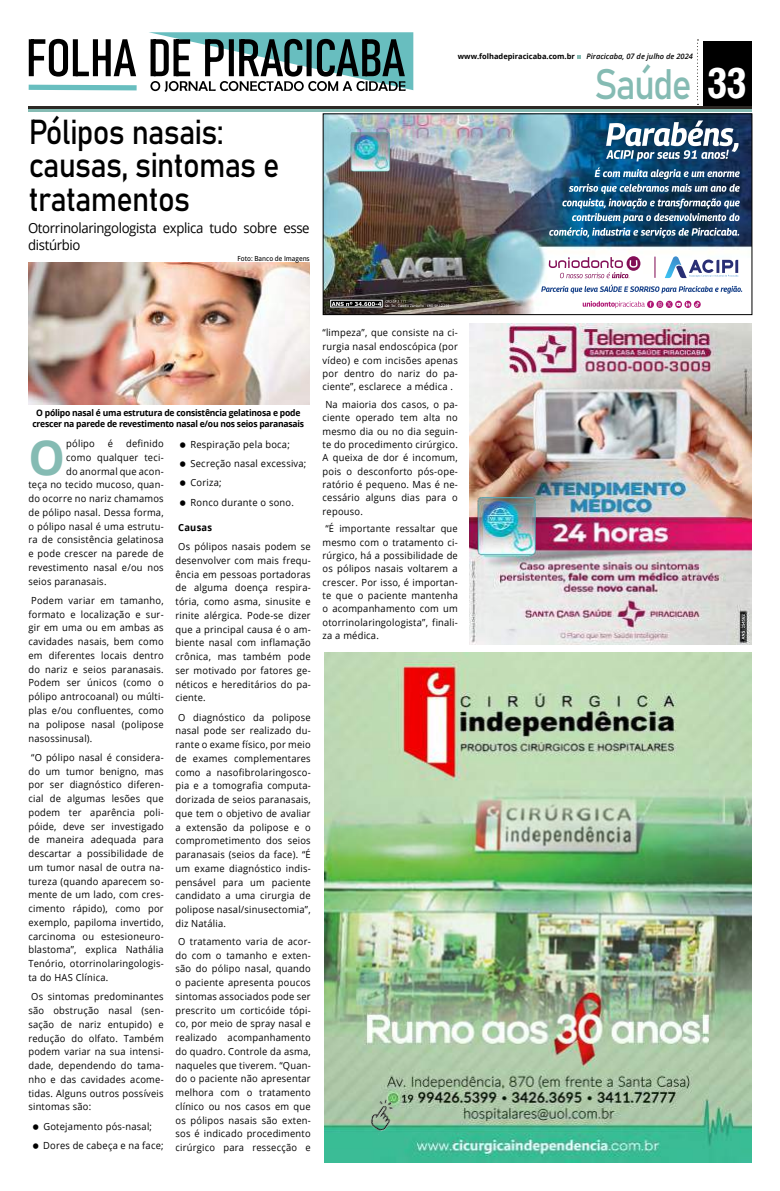
<style>
.page{position:relative;width:780px;height:1191px;background:#fff}
.page>*{position:absolute;margin:0;border:0;box-sizing:border-box;transform-origin:0 0}
.t1{font:700 48.3px "Open Sans";color:#85bbb3;scale:.95 1}
.t2{font:42.1px "Bahnschrift";letter-spacing:-.045em;color:#85bbb3;scale:.89 1}
.t3{font:34.2px/33.2px "Bahnschrift";letter-spacing:-.025em;color:#000;scale:.9 1}
.t4{font:14px/17px "Open Sans";letter-spacing:-.025em;color:#000;scale:.94 1}
.t5{font:9.8px/13.7px "Open Sans";letter-spacing:.025em;color:#000;text-align:justify;scale:.95 1}
.t6{font:700 9.8px "Open Sans";letter-spacing:.025em;color:#000;scale:.95 1}
.t7{font:700 9px/11px "Open Sans";letter-spacing:-.025em;color:#000;text-align:center;scale:.95 1}
.t8{font:700 7.5px "Open Sans";color:#000}
.t9{font:italic 600 7.5px "Open Sans";color:#000}
.t10{font:500 7px "Open Sans";color:#000;scale:.91 1}
.s1{font-family:"Arena Condensed";font-weight:700;font-size:40.6px;color:#fff}
</style>
<div class="page">
<div style="left:703px;top:41px;width:48px;height:65px;background:#000"></div>
<hr style="left:28px;top:109px;width:723px;height:2px;background:#85bbb3">
<hr style="left:28px;top:106px;width:723px;height:3px;background:#2c2824">
<svg style="left:697px;top:39px;width:1px;height:66px"></svg>
<svg style="left:577px;top:55px;width:3px;height:4px"></svg>
<svg style="left:28px;top:32px;width:385px;height:60px"></svg>
<img style="left:325px;top:115px;width:425px;height:198px">
<svg style="left:541px;top:285px;width:201px;height:8px"></svg>
<svg style="left:654px;top:257px;width:1px;height:21px"></svg>
<svg style="left:548px;top:256px;width:92px;height:22px"></svg>
<svg style="left:664px;top:256px;width:74px;height:22px"></svg>
<svg style="left:582px;top:301px;width:118px;height:7px"></svg>
<img style="left:549px;top:167px;width:190px;height:71px">
<svg style="left:332px;top:300px;width:117px;height:7px"></svg>
<svg style="left:606px;top:120px;width:132px;height:41px"></svg>
<div style="left:323px;top:113px;width:429px;height:202px;border:1px solid #000"></div>
<img style="left:345px;top:128px;width:49px;height:48px">
<img style="left:470px;top:323px;width:281px;height:322px">
<img style="left:470px;top:490px;width:73px;height:71px">
<img style="left:324px;top:652px;width:428px;height:510px">
<img style="left:360px;top:1094px;width:44px;height:43px">
<img style="left:28px;top:263px;width:282px;height:141px">
<h3 class="t3" style="left:29px;top:113px;width:280px">Pólipos nasais: causas, sintomas e tratamentos</h3>
<h3 class="t4" style="left:28px;top:219px;width:301px">Otorrinolaringologista explica tudo sobre esse distúrbio</h3>
<p class="t10" style="left:238px;top:254px;width:81px">Foto: Banco de Imagens</p>
<p class="t8" style="left:458px;top:51px;width:118px">www.folhadepiracicaba.com.br</p>
<p class="t9" style="left:586px;top:51px;width:108px">Piracicaba, 07 de julho de 2024</p>
<h2 class="t2" style="left:594px;top:52px;width:173px">Saúde <span class="s1">33</span></h2>
<p class="t7" style="left:32px;top:406px;width:287px">O pólipo nasal é uma estrutura de consistência gelatinosa e pode crescer na parede de revestimento nasal e/ou nos seios paranasais</p>
<h1 class="t1" style="left:29px;top:423px;width:40px">O</h1>
<p class="t5" style="left:66px;top:436px;width:32px">pólipo</p>
<p class="t5" style="left:108px;top:436px;width:7px">é</p>
<p class="t5" style="left:126px;top:436px;width:41px">definido</p>
<p class="t5" style="left:66px;top:450px;width:104px">como qualquer teci-</p>
<p class="t5" style="left:66px;top:464px;width:104px">do anormal que acon-</p>
<p class="t5" style="left:28px;top:478px;width:144px">teça no tecido mucoso, quan-</p>
<p class="t5" style="left:28px;top:491px;width:144px">do ocorre no nariz chamamos</p>
<p class="t5" style="left:28px;top:505px;width:144px">de pólipo nasal. Dessa forma,</p>
<p class="t5" style="left:28px;top:519px;width:144px">o pólipo nasal é uma estrutu-</p>
<p class="t5" style="left:28px;top:533px;width:144px">ra de consistência gelatinosa</p>
<p class="t5" style="left:28px;top:546px;width:144px">e pode crescer na parede de</p>
<p class="t5" style="left:28px;top:560px;width:144px">revestimento nasal e/ou nos</p>
<p class="t5" style="left:28px;top:574px;width:84px">seios paranasais.</p>
<p class="t5" style="left:28px;top:593px;width:144px">Podem variar em tamanho, formato e localização e sur&shy;gir em uma ou em ambas as cavidades nasais, bem como em diferentes locais dentro do nariz e seios paranasais.<br>Podem ser únicos (como o pólipo antrocoanal) ou múlti&shy;plas e/ou confluentes, como na polipose nasal (polipose nasossinusal).</p>
<p class="t5" style="left:28px;top:750px;width:144px">“O pólipo nasal é considera&shy;do um tumor benigno, mas por ser diagnóstico diferen&shy;cial de algumas lesões que podem ter aparência poli&shy;póide, deve ser investigado de maneira adequada para descartar a possibilidade de um tumor nasal de outra na&shy;tureza (quando aparecem so&shy;mente de um lado, com cres&shy;cimento rápido), como por exemplo, papiloma invertido, carcinoma ou estesioneuro&shy;blastoma”, explica Nathália Tenório, otorrinolaringologis&shy;ta do HAS Clínica.</p>
<p class="t5" style="left:28px;top:989px;width:144px">Os sintomas predominantes são obstrução nasal (sen&shy;sação de nariz entupido) e redução do olfato. Também podem variar na sua intensi&shy;dade, dependendo do tama&shy;nho e das cavidades acome&shy;tidas. Alguns outros possíveis sintomas são:</p>
<p class="t5" style="left:43px;top:1116px;width:128px;line-height:19.3px">Gotejamento pós-nasal;<br>Dores de cabeça e na face;</p>
<p class="t5" style="left:190px;top:434px;width:123px;line-height:19.3px;text-align:left">Respiração pela boca;<br>Secreção nasal excessiva;<br>Coriza;<br>Ronco durante o sono.</p>
<p class="t6" style="left:178px;top:520px;width:37px">Causas</p>
<p class="t5" style="left:175px;top:539px;width:144px">Os pólipos nasais podem se desenvolver com mais frequ&shy;ência em pessoas portadoras de alguma doença respira&shy;tória, como asma, sinusite e rinite alérgica. Pode-se dizer que a principal causa é o am&shy;biente nasal com inflamação crônica, mas também pode ser motivado por fatores ge&shy;néticos e hereditários do pa&shy;ciente.</p>
<p class="t5" style="left:175px;top:710px;width:144px">O diagnóstico da polipose nasal pode ser realizado du&shy;rante o exame físico, por meio de exames complementares como a nasofibrolaringosco&shy;pia e a tomografia computa&shy;dorizada de seios paranasais, que tem o objetivo de avaliar a extensão da polipose e o comprometimento dos seios paranasais (seios da face). “É um exame diagnóstico indis&shy;pensável para um paciente candidato a uma cirurgia de polipose nasal/sinusectomia”, diz Natália.</p>
<p class="t5" style="left:175px;top:934px;width:144px">O tratamento varia de acor&shy;do com o tamanho e exten&shy;são do pólipo nasal, quando o paciente apresenta poucos sintomas associados pode ser prescrito um corticóide tópi&shy;co, por meio de spray nasal e realizado acompanhamento do quadro. Controle da asma, naqueles que tiverem. “Quan&shy;do o paciente não apresentar melhora com o tratamento clínico ou nos casos em que os pólipos nasais são exten&shy;sos é indicado procedimento cirúrgico para ressecção e</p>
<p class="t5" style="left:322px;top:326px;width:144px">“limpeza”, que consiste na ci&shy;rurgia nasal endoscópica (por vídeo) e com incisões apenas por dentro do nariz do pa&shy;ciente”, esclarece a médica .</p>
<p class="t5" style="left:322px;top:397px;width:144px;line-height:13.4px">Na maioria dos casos, o pa&shy;ciente operado tem alta no mesmo dia ou no dia seguin&shy;te do procedimento cirúrgico.<br>A queixa de dor é incomum, pois o desconforto pós-ope&shy;ratório é pequeno. Mas é ne&shy;cessário alguns dias para o repouso.</p>
<p class="t5" style="left:322px;top:522px;width:144px;line-height:13.4px">“É importante ressaltar que mesmo com o tratamento ci&shy;rúrgico, há a possibilidade de os pólipos nasais voltarem a crescer. Por isso, é importan&shy;te que o paciente mantenha o acompanhamento com um otorrinolaringologista”, finali&shy;za a médica.</p>
</div>
